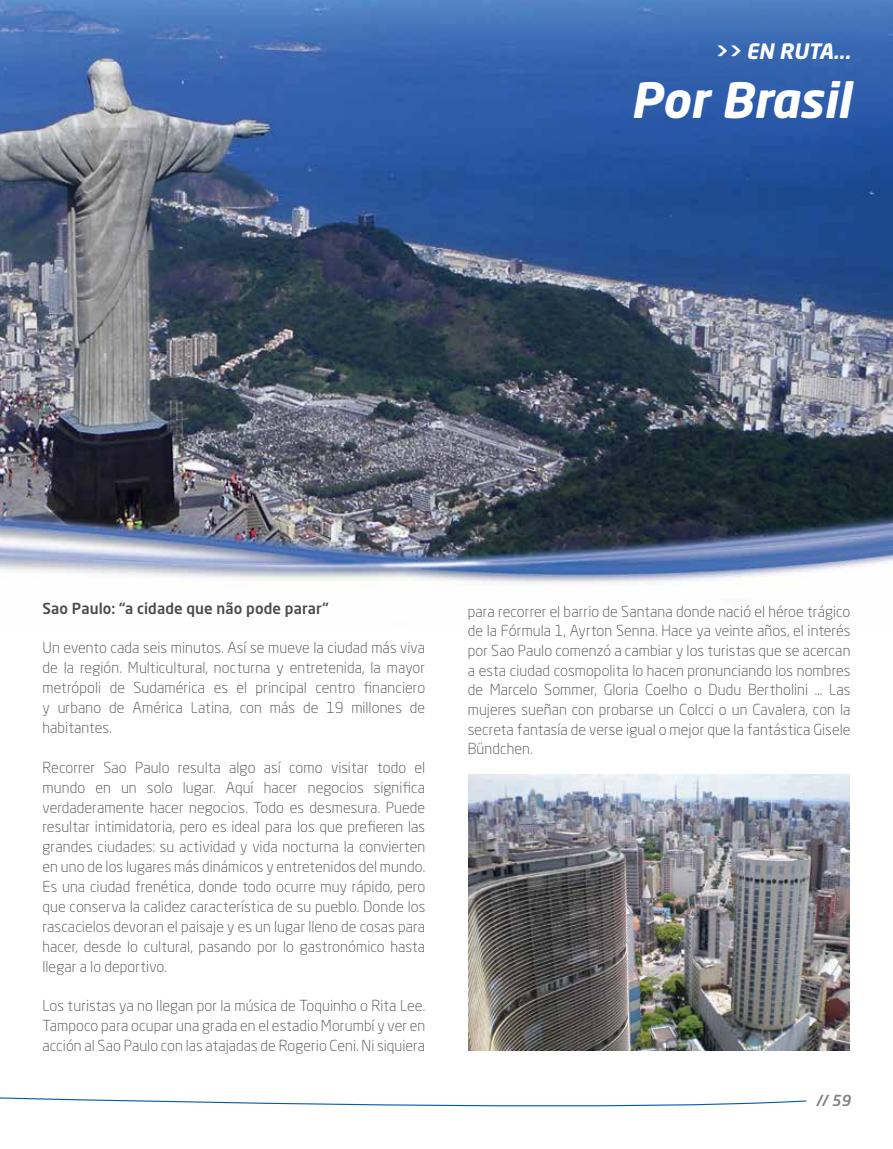
<style>
.page{position:relative;width:893px;height:1149px;background:#fff}
.page>*{position:absolute;margin:0;border:0;box-sizing:border-box;transform-origin:0 0}
.t1{font:italic 700 48px "Neo Sans Std";color:#fff}
.t2{font:italic 700 21px "Neo Sans Std";color:#fff}
.t3{font:300 15px/20px "Neo Sans Std";letter-spacing:.005em;color:#4d4d4f;text-align:justify}
.t4{font:500 15px "Neo Sans Std";letter-spacing:.01em;color:#4d4d4f}
.t5{font:italic 500 15px "Neo Sans Std";color:#808285}
</style>
<div class="page">
<svg style="left:0;top:1097px;width:807px;height:10px"></svg>
<img style="left:0;top:0;width:893px;height:586px">
<img style="left:468px;top:774px;width:382px;height:275px">
<h2 class="t2" style="left:714px;top:37px;width:138px">&gt;&gt; en ruta...</h2>
<h1 class="t1" style="left:631px;top:69px;width:225px">Por Brasil</h1>
<p class="t4" style="left:43px;top:598px;width:288px">Sao Paulo: “a cidade que não pode parar”</p>
<p class="t3" style="left:43px;top:637px;width:384px">Un evento cada seis minutos. Así se mueve la ciudad más viva de la región. Multicultural, nocturna y entretenida, la mayor metrópoli de Sudamérica es el principal centro financiero y urbano de América Latina, con más de 19 millones de habitantes.</p>
<p class="t3" style="left:43px;top:757px;width:384px">Recorrer Sao Paulo resulta algo así como visitar todo el mundo en un solo lugar. Aquí hacer negocios significa verdaderamente hacer negocios. Todo es desmesura. Puede resultar intimidatoria, pero es ideal para los que prefieren las grandes ciudades: su actividad y vida nocturna la convierten en uno de los lugares más dinámicos y entretenidos del mundo.<br>Es una ciudad frenética, donde todo ocurre muy rápido, pero que conserva la calidez característica de su pueblo. Donde los rascacielos devoran el paisaje y es un lugar lleno de cosas para hacer, desde lo cultural, pasando por lo gastronómico hasta llegar a lo deportivo.</p>
<p class="t3" style="left:43px;top:995px;width:384px">Los turistas ya no llegan por la música de Toquinho o Rita Lee.<br>Tampoco para ocupar una grada en el estadio Morumbí y ver en acción al Sao Paulo con las atajadas de Rogerio Ceni. Ni siquiera</p>
<p class="t3" style="left:468px;top:601px;width:384px">para recorrer el barrio de Santana donde nació el héroe trágico de la Fórmula 1, Ayrton Senna. Hace ya veinte años, el interés por Sao Paulo comenzó a cambiar y los turistas que se acercan a esta ciudad cosmopolita lo hacen pronunciando los nombres de Marcelo Sommer, Gloria Coelho o Dudu Bertholini … Las mujeres sueñan con probarse un Colcci o un Cavalera, con la secreta fantasía de verse igual o mejor que la fantástica Gisele Bündchen.</p>
<p class="t5" style="left:816px;top:1090px;width:36px">// 59</p>
</div>
